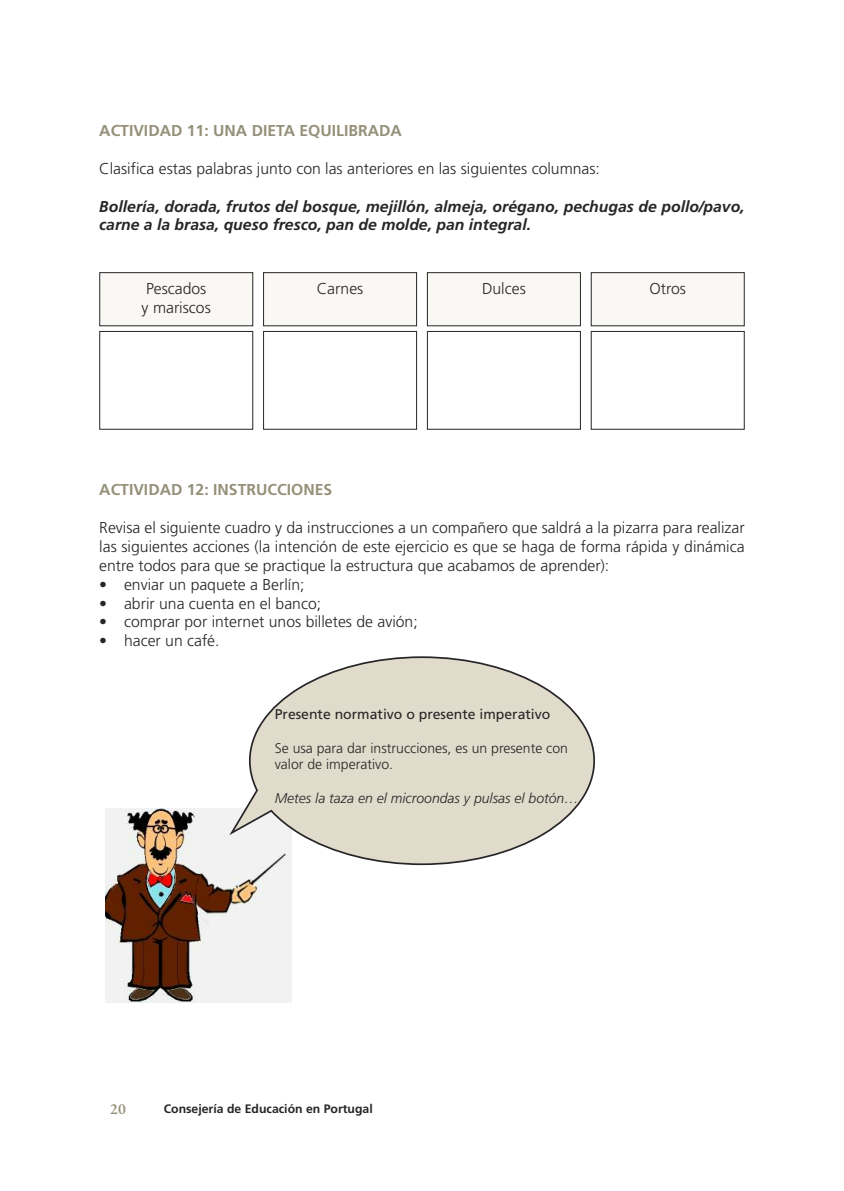
<style>
.page{position:relative;width:844px;height:1191px;background:#fff}
.page>*{position:absolute;margin:0;border:0;box-sizing:border-box;transform-origin:0 0}
.t1{font:300 15.75px/18.9px "Frutiger";color:#272526;text-align:justify}
.t2{font:italic 700 15.75px/18.9px "Frutiger";color:#272526}
.t3{font:700 15.75px "Frutiger";color:#959079}
.t4{font:600 15.75px "Garamond Premr Pro";color:#959079}
.t5{font:300 14px/16.8px "Frutiger";color:#272526}
.t6{font:italic 300 14px "Frutiger";color:#272526}
.t7{font:14px "Frutiger";color:#272526}
.t8{font:700 12.25px "Frutiger";color:#272526}
.s1{font-weight:900}
</style>
<div class="page">
<div style="left:100px;top:273px;width:152px;height:52px;background:#f9f8f5"></div>
<div style="left:99px;top:272px;width:154px;height:54px;border:1px solid #272526"></div>
<div style="left:264px;top:273px;width:152px;height:52px;background:#f9f8f5"></div>
<div style="left:263px;top:272px;width:154px;height:54px;border:1px solid #272526"></div>
<div style="left:427px;top:273px;width:153px;height:52px;background:#f9f8f5"></div>
<div style="left:427px;top:272px;width:153px;height:54px;border:1px solid #272526"></div>
<div style="left:591px;top:273px;width:152px;height:52px;background:#f9f8f5"></div>
<div style="left:590px;top:272px;width:154px;height:54px;border:1px solid #272526"></div>
<div style="left:99px;top:331px;width:154px;height:99px;border:1px solid #272526"></div>
<div style="left:263px;top:331px;width:154px;height:99px;border:1px solid #272526"></div>
<div style="left:427px;top:331px;width:153px;height:99px;border:1px solid #272526"></div>
<div style="left:590px;top:331px;width:154px;height:99px;border:1px solid #272526"></div>
<svg style="left:105px;top:808px;width:1px;height:195px"></svg>
<img style="left:106px;top:808px;width:186px;height:195px">
<svg style="left:229px;top:656px;width:366px;height:209px"></svg>
<p class="t3" style="left:99px;top:124px;width:304px">ACTIVIDAD 11: UNA DIETA EQUILIBRADA</p>
<p class="t1" style="left:99px;top:160px;width:502px">Clasifica estas palabras junto con las anteriores en las siguientes columnas:</p>
<p class="t2" style="left:99px;top:198px;width:646px">Bollería, dorada, frutos del bosque, mejillón, almeja, orégano, pechugas de pollo/pavo, carne a la brasa, queso fresco, pan de molde, pan integral.</p>
<p class="t1" style="left:142px;top:280px;width:71px">Pescados y mariscos</p>
<p class="t1" style="left:316px;top:280px;width:48px">Carnes</p>
<p class="t1" style="left:482px;top:280px;width:45px">Dulces</p>
<p class="t1" style="left:649px;top:280px;width:38px">Otros</p>
<p class="t3" style="left:99px;top:483px;width:234px">ACTIVIDAD 12: INSTRUCCIONES</p>
<p class="t1" style="left:99px;top:519px;width:646px">Revisa el siguiente cuadro y da instrucciones a un compañero que saldrá a la pizarra para realizar las siguientes acciones (la intención de este ejercicio es que se haga de forma rápida y dinámica entre todos para que se practique la estructura que acabamos de aprender):</p>
<p class="t1" style="left:99px;top:576px;width:207px"><span class="s1">•</span> enviar un paquete a Berlín;</p>
<p class="t1" style="left:99px;top:595px;width:223px"><span class="s1">•</span> abrir una cuenta en el banco;</p>
<p class="t1" style="left:99px;top:614px;width:320px"><span class="s1">•</span> comprar por internet unos billetes de avión;</p>
<p class="t1" style="left:99px;top:632px;width:122px"><span class="s1">•</span> hacer un café.</p>
<p class="t7" style="left:275px;top:708px;width:277px">Presente normativo o presente imperativo</p>
<p class="t5" style="left:275px;top:740px;width:295px">Se usa para dar instrucciones, es un presente con valor de imperativo.</p>
<p class="t6" style="left:275px;top:792px;width:305px">Metes la taza en el microondas y pulsas el botón…</p>
<p class="t4" style="left:110px;top:1102px;width:17px">20</p>
<p class="t8" style="left:164px;top:1104px;width:210px">Consejería de Educación en Portugal</p>
</div>
